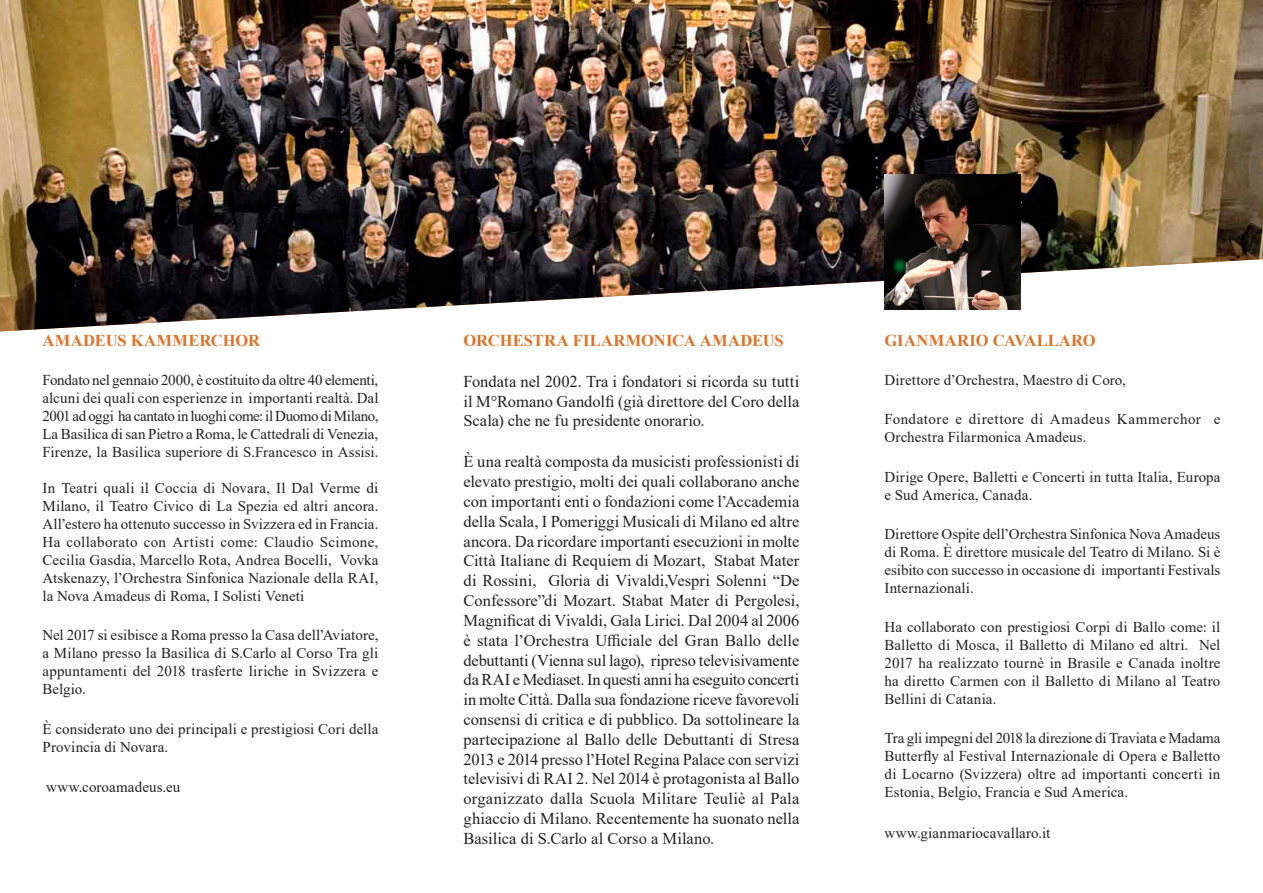
<style>
.page{position:relative;width:1263px;height:893px;background:#fff}
.page>*{position:absolute;margin:0;border:0;box-sizing:border-box;transform-origin:0 0}
.MainText{font:16.5px/19.8px "Times New Roman";color:#231f20;text-align:justify}
.MainText-2{font:700 16.5px "Times New Roman";letter-spacing:.01em;color:#e17126}
.MainText-3{font:15px/18px "Times New Roman";letter-spacing:.01em;color:#231f20;text-align:justify}
.MainText-4{font:15px/18px "Times New Roman";letter-spacing:.03em;color:#231f20}
</style>
<div class="page">
<img style="left:0;top:0;width:1263px;height:331px">
<img style="left:884px;top:175px;width:136px;height:135px">
<p class="MainText-2" style="left:43px;top:328px;width:219px">AMADEUS KAMMERCHOR</p>
<p class="MainText-3" style="left:43px;top:370px;width:337px">Fondato nel gennaio 2000, è costituito da oltre 40 elementi, alcuni dei quali con esperienze in importanti realtà. Dal 2001 ad oggi ha cantato in luoghi come: il Duomo di Milano, La Basilica di san Pietro a Roma, le Cattedrali di Venezia, Firenze, la Basilica superiore di S.Francesco in Assisi.</p>
<p class="MainText-3" style="left:43px;top:478px;width:337px">In Teatri quali il Coccia di Novara, Il Dal Verme di Milano, il Teatro Civico di La Spezia ed altri ancora.<br>All’estero ha ottenuto successo in Svizzera ed in Francia.<br>Ha collaborato con Artisti come: Claudio Scimone, Cecilia Gasdia, Marcello Rota, Andrea Bocelli, Vovka Atskenazy, l’Orchestra Sinfonica Nazionale della RAI, la Nova Amadeus di Roma, I Solisti Veneti</p>
<p class="MainText-3" style="left:43px;top:626px;width:337px">Nel 2017 si esibisce a Roma presso la Casa dell’Aviatore, a Milano presso la Basilica di S.Carlo al Corso Tra gli appuntamenti del 2018 trasferte liriche in Svizzera e Belgio.</p>
<p class="MainText-3" style="left:43px;top:719px;width:337px">È considerato uno dei principali e prestigiosi Cori della<br>Provincia di Novara.</p>
<p class="MainText-3" style="left:46px;top:778px;width:136px">www.coroamadeus.eu</p>
<p class="MainText-2" style="left:463px;top:328px;width:322px">ORCHESTRA FILARMONICA AMADEUS</p>
<p class="MainText" style="left:463px;top:371px;width:337px">Fondata nel 2002. Tra i fondatori si ricorda su tutti il M°Romano Gandolfi (già direttore del Coro della Scala) che ne fu presidente onorario.</p>
<p class="MainText" style="left:463px;top:451px;width:337px">È una realtà composta da musicisti professionisti di elevato prestigio, molti dei quali collaborano anche con importanti enti o fondazioni come l’Accademia della Scala, I Pomeriggi Musicali di Milano ed altre ancora. Da ricordare importanti esecuzioni in molte Città Italiane di Requiem di Mozart, Stabat Mater di Rossini, Gloria di Vivaldi,Vespri Solenni “De Confessore”di Mozart. Stabat Mater di Pergolesi, Magnificat di Vivaldi, Gala Lirici. Dal 2004 al 2006 è stata l’Orchestra Ufficiale del Gran Ballo delle debuttanti (Vienna sul lago), ripreso televisivamente da RAI e Mediaset. In questi anni ha eseguito concerti in molte Città. Dalla sua fondazione riceve favorevoli consensi di critica e di pubblico. Da sottolineare la partecipazione al Ballo delle Debuttanti di Stresa 2013 e 2014 presso l’Hotel Regina Palace con servizi televisivi di RAI 2. Nel 2014 è protagonista al Ballo organizzato dalla Scuola Militare Teuliè al Pala ghiaccio di Milano. Recentemente ha suonato nella Basilica di S.Carlo al Corso a Milano.</p>
<p class="MainText-2" style="left:884px;top:328px;width:213px">GIANMARIO CAVALLARO</p>
<p class="MainText-3" style="left:884px;top:370px;width:243px">Direttore d’Orchestra, Maestro di Coro,</p>
<p class="MainText-4" style="left:884px;top:410px;width:337px">Fondatore e direttore di Amadeus Kammerchor e<br>Orchestra Filarmonica Amadeus.</p>
<p class="MainText-3" style="left:884px;top:467px;width:337px">Dirige Opere, Balletti e Concerti in tutta Italia, Europa e Sud America, Canada.</p>
<p class="MainText-3" style="left:884px;top:524px;width:337px">Direttore Ospite dell’Orchestra Sinfonica Nova Amadeus di Roma. È direttore musicale del Teatro di Milano. Si è esibito con successo in occasione di importanti Festivals Internazionali.</p>
<p class="MainText-3" style="left:884px;top:618px;width:337px">Ha collaborato con prestigiosi Corpi di Ballo come: il Balletto di Mosca, il Balletto di Milano ed altri. Nel 2017 ha realizzato tournè in Brasile e Canada inoltre ha diretto Carmen con il Balletto di Milano al Teatro Bellini di Catania.</p>
<p class="MainText-3" style="left:884px;top:729px;width:337px">Tra gli impegni del 2018 la direzione di Traviata e Madama Butterfly al Festival Internazionale di Opera e Balletto di Locarno (Svizzera) oltre ad importanti concerti in Estonia, Belgio, Francia e Sud America.</p>
<p class="MainText-3" style="left:884px;top:824px;width:167px">www.gianmariocavallaro.it</p>
</div>
